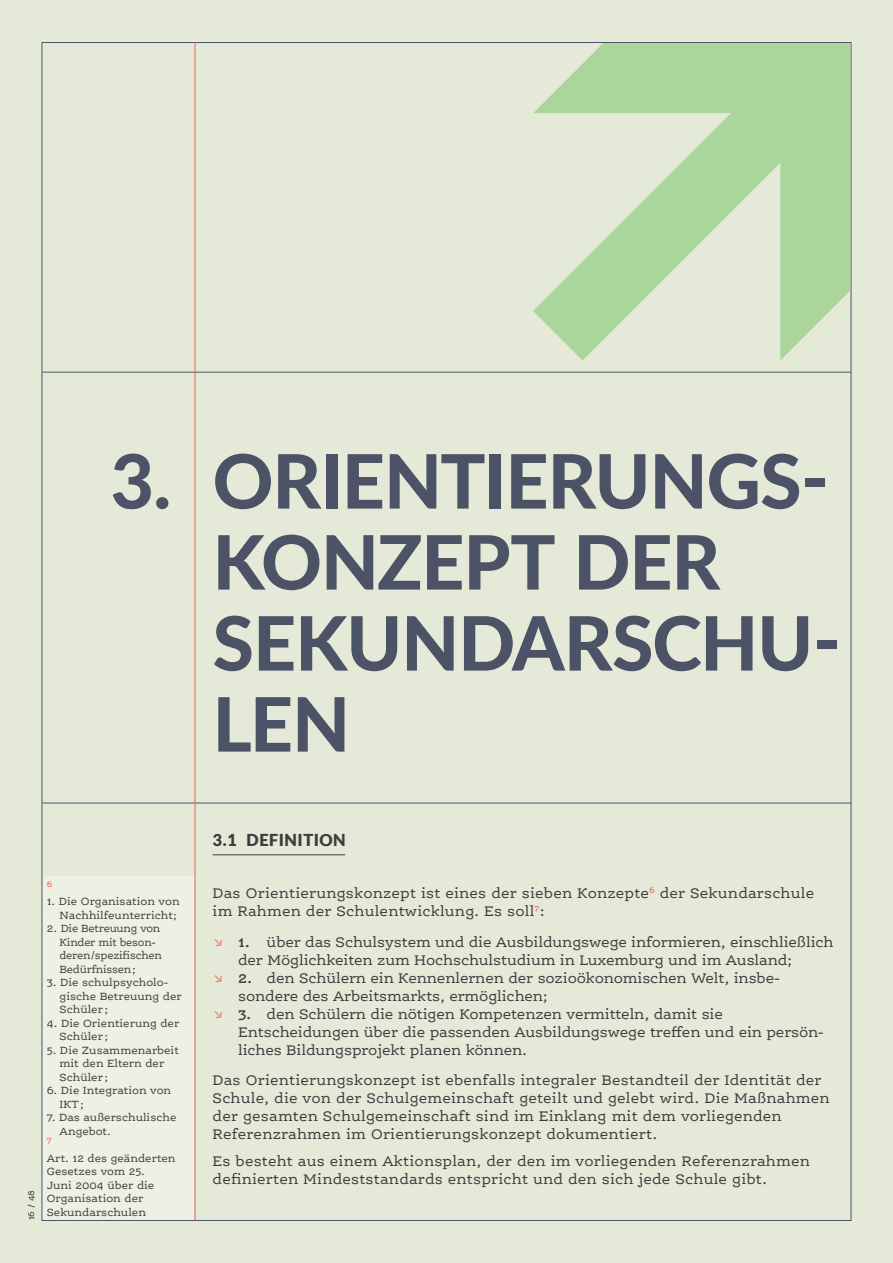
<style>
.page{position:relative;width:893px;height:1263px;background:#e5ead8}
.page>*{position:absolute;margin:0;border:0;box-sizing:border-box;transform-origin:0 0}
.titres_pages{font:800 75px/81px "Lato";letter-spacing:-.015em;color:#4d5367}
.sous_titre_décalé{font:900 16.5px "Lato";letter-spacing:.03em;color:#3e3e3f}
.textes_courants{font:15px/18px "Ernestine Pro";letter-spacing:.005em;color:#3e3e3f}
.legende{font:11.25px/13.5px "Ernestine Pro";color:#3e3e3f}
.legende-2{font:11.25px/13.5px "Ernestine Pro";letter-spacing:-.02em;color:#3e3e3f}
.t1{font:9px "Ernestine Pro";color:#3e3e3f}
.legende-3{font:600 8.7px "Ernestine Pro";color:#f27167}
.s1{font-weight:600}
.s2{font-weight:600;color:#f4897b}
</style>
<div class="page">
<div style="left:43px;top:876px;width:151px;height:344px;background:#edf1e4"></div>
<svg style="left:533px;top:43px;width:317px;height:317px;fill:#aad59b"></svg>
<hr style="left:43px;top:372px;width:808px;height:1px;background:#4d5367">
<hr style="left:43px;top:803px;width:808px;height:1px;background:#4d5367">
<hr style="left:213px;top:854px;width:132px;height:1px;background:#3e3e3f">
<hr style="left:195px;top:42px;width:1px;height:1178px;background:#f1615c">
<p class="titres_pages" style="left:213px;top:437px;width:630px;text-indent:-102px">3. ORIENTIERUNGS-<br>KONZEPT DER<br>SEKUNDARSCHU-<br>LEN</p>
<p class="t1" style="left:26px;top:1220px;width:32px;rotate:-90deg">16 <span class="s1">/</span> 48</p>
<p class="legende-3" style="left:47px;top:878px;width:7px">6</p>
<p class="legende" style="left:47px;top:895px;width:134px;text-align:right">1. Die Organisation von<br>Nachhilfeunterricht;</p>
<p class="legende-2" style="left:60px;top:922px;width:104px;text-indent:-13px">2. Die Betreuung von<br>Kinder mit beson&shy;deren/spezifischen<br>Bedürfnissen;</p>
<p class="legende" style="left:60px;top:976px;width:124px;text-indent:-13px">3. Die schulpsycholo&shy;gische Betreuung der<br>Schüler ;</p>
<p class="legende" style="left:60px;top:1016px;width:121px;text-indent:-13px">4. Die Orientierung der<br>Schüler ;</p>
<p class="legende" style="left:60px;top:1043px;width:121px;text-indent:-13px">5. Die Zusammenarbeit mit den Eltern der<br>Schüler ;</p>
<p class="legende" style="left:60px;top:1084px;width:113px;text-indent:-13px">6. Die Integration von<br>IKT;</p>
<p class="legende" style="left:60px;top:1111px;width:118px;text-indent:-13px">7. Das außerschulische<br>Angebot.</p>
<p class="legende-3" style="left:47px;top:1135px;width:6px">7</p>
<p class="legende" style="left:47px;top:1151px;width:130px">Art. 12 des geänderten<br>Gesetzes vom 25.<br>Juni 2004 über die<br>Organisation der<br>Sekundarschulen</p>
<p class="sous_titre_décalé" style="left:213px;top:830px;width:135px">3.1 DEFINITION</p>
<p class="textes_courants" style="left:213px;top:884px;width:603px">Das Orientierungskonzept ist eines der sieben Konzepte<sup>6</sup> der Sekundarschule im Rahmen der Schulentwicklung. Es soll<sup>7</sup>:</p>
<p class="textes_courants" style="left:238px;top:932px;width:597px;text-indent:-26px"><span class="s2">↘</span> <span class="s1">1.</span> über das Schulsystem und die Ausbildungswege informieren, einschließlich der Möglichkeiten zum Hochschulstudium in Luxemburg und im Ausland;</p>
<p class="textes_courants" style="left:238px;top:968px;width:543px;text-indent:-26px"><span class="s2">↘</span> <span class="s1">2.</span> den Schülern ein Kennenlernen der sozioökonomischen Welt, insbe&shy;sondere des Arbeitsmarkts, ermöglichen;</p>
<p class="textes_courants" style="left:238px;top:1004px;width:587px;text-indent:-26px"><span class="s2">↘</span> <span class="s1">3.</span> den Schülern die nötigen Kompetenzen vermitteln, damit sie<br>Entscheidungen über die passenden Ausbildungswege treffen und ein persön&shy;liches Bildungsprojekt planen können.</p>
<p class="textes_courants" style="left:213px;top:1071px;width:619px">Das Orientierungskonzept ist ebenfalls integraler Bestandteil der Identität der Schule, die von der Schulgemeinschaft geteilt und gelebt wird. Die Maßnahmen der gesamten Schulgemeinschaft sind im Einklang mit dem vorliegenden Referenzrahmen im Orientierungskonzept dokumentiert.</p>
<p class="textes_courants" style="left:213px;top:1152px;width:599px">Es besteht aus einem Aktionsplan, der den im vorliegenden Referenzrahmen definierten Mindeststandards entspricht und den sich jede Schule gibt.</p>
</div>
